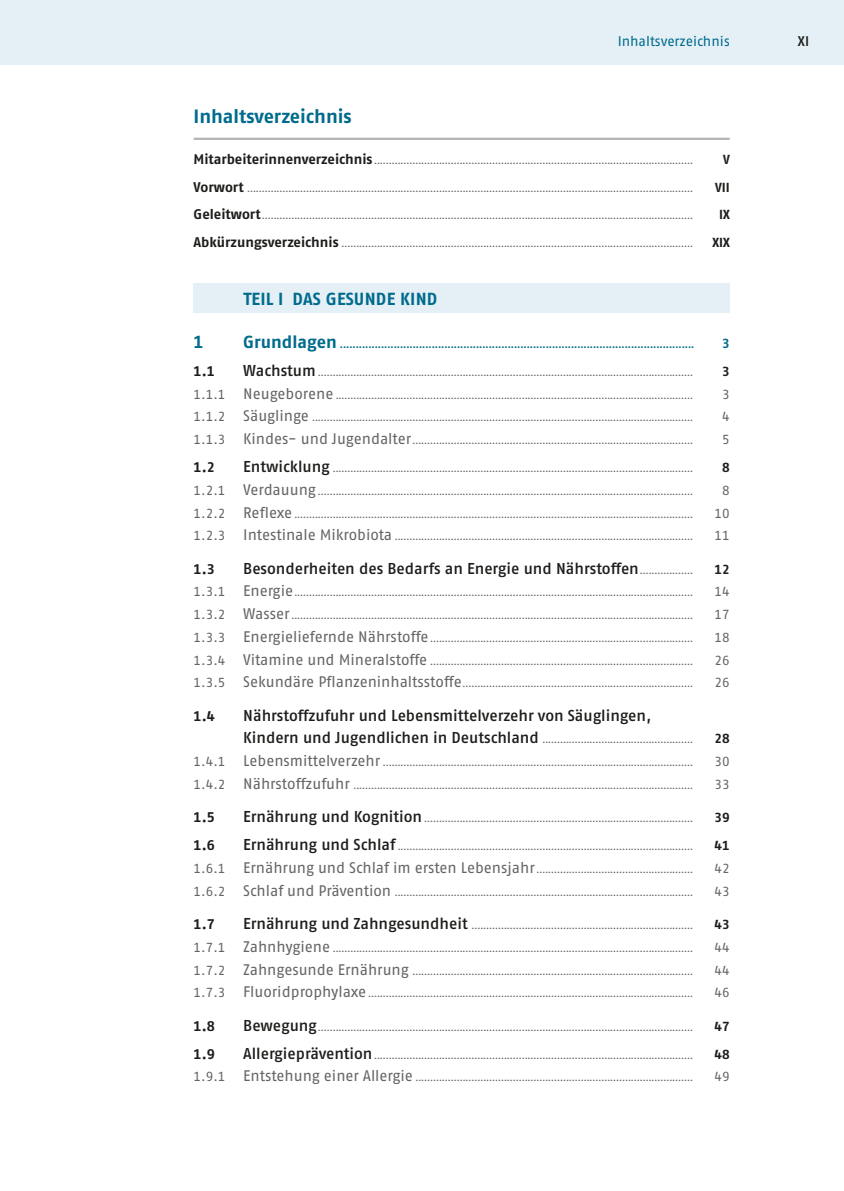
<style>
.page{position:relative;width:844px;height:1191px;background:#fff}
.page>*{position:absolute;margin:0;border:0;box-sizing:border-box;transform-origin:0 0}
.t1{font:700 19.25px "Fago Pro";color:#006b8d}
.t2{font:700 17.5px "Fago Pro";letter-spacing:.01em;color:#006b8d}
.t3{font:600 15.75px "Fago Pro";letter-spacing:-.005em;color:#1d1d1b}
.t4{font:700 14px "Fago Pro";color:#1d1d1b}
.t5{font:14px "Fago Pro";color:#006b8d}
.t6{font:600 14px "Fago Pro";color:#1d1d1b}
.t7{font:13.12px "Fago Pro";color:#006b8d}
.t8{font:13.12px "Fago Pro";color:#646463}
.t9{font:700 13.12px "Fago Pro";color:#1d1d1b}
.t10{font:700 13.12px "Fago Pro";color:#006b8d}
.t11{font:10.5px "Fago Pro";color:#646463}
.s1{font-weight:700;font-size:14px;color:#1d1d1b}
.s2{font-weight:700;font-size:17.5px}
.s3{font-weight:600;font-size:15.75px;color:#1d1d1b}
.s4{font-size:13.12px}
.s5{font-size:15.4px}
.s6{font-weight:400;font-size:10.5px;color:#646463}
</style>
<div class="page">
<div style="left:0;top:0;width:729px;height:64px;background:#e4f0f5"></div>
<div style="left:729px;top:0;width:114px;height:64px;background:#e4f0f5"></div>
<hr style="left:193px;top:138px;width:536px;height:2px;background:#b2b2b2">
<div style="left:193px;top:283px;width:536px;height:30px;background:#e4f0f5"></div>
<h3 class="t5" style="left:617px;top:32px;width:113px">Inhaltsverzeichnis</h3>
<h3 class="t6" style="left:797px;top:32px;width:13px">XI</h3>
<h1 class="t1" style="left:193px;top:104px;width:160px">Inhaltsverzeichnis</h1>
<p class="t11" style="left:193px;top:154px;width:501px"><span class="s1">Mitarbeiterinnenverzeichnis</span> ............................................................................................................</p>
<p class="t9" style="left:723px;top:151px;width:8px">V</p>
<p class="t11" style="left:193px;top:182px;width:501px"><span class="s1">Vorwort</span> .......................................................................................................................................................</p>
<p class="t9" style="left:715px;top:179px;width:16px">VII</p>
<p class="t11" style="left:193px;top:209px;width:501px"><span class="s1">Geleitwort</span>..................................................................................................................................................</p>
<p class="t9" style="left:719px;top:207px;width:12px">IX</p>
<p class="t11" style="left:193px;top:237px;width:501px"><span class="s1">Abkürzungsverzeichnis</span> .......................................................................................................................</p>
<p class="t9" style="left:712px;top:235px;width:19px">XIX</p>
<h2 class="t2" style="left:243px;top:288px;width:195px">TEIL I DAS GESUNDE KIND</h2>
<h2 class="t2" style="left:193px;top:331px;width:12px">1</h2>
<p class="t7" style="left:243px;top:335px;width:453px"><span class="s2">Grundlagen</span> ................................................................................................................</p>
<p class="t10" style="left:722px;top:335px;width:9px">3</p>
<h3 class="t4" style="left:193px;top:362px;width:23px">1.1</h3>
<p class="t11" style="left:243px;top:366px;width:451px"><span class="s3">Wachstum</span> ...............................................................................................................................</p>
<p class="t9" style="left:722px;top:363px;width:9px">3</p>
<p class="t11" style="left:193px;top:388px;width:501px"><span class="s4">1.1.1</span> <span class="s5">Neugeborene</span> .........................................................................................................................</p>
<p class="t8" style="left:722px;top:386px;width:9px">3</p>
<p class="t11" style="left:193px;top:411px;width:501px"><span class="s4">1.1.2</span> <span class="s5">Säuglinge</span> .................................................................................................................................</p>
<p class="t8" style="left:722px;top:409px;width:9px">4</p>
<p class="t11" style="left:193px;top:434px;width:501px"><span class="s4">1.1.3</span> <span class="s5">Kindes- und Jugendalter</span>...............................................................................................</p>
<p class="t8" style="left:722px;top:431px;width:9px">5</p>
<h3 class="t4" style="left:193px;top:459px;width:23px">1.2</h3>
<p class="t11" style="left:243px;top:462px;width:451px"><span class="s3">Entwicklung</span> ..........................................................................................................................</p>
<p class="t9" style="left:722px;top:459px;width:9px">8</p>
<p class="t11" style="left:193px;top:485px;width:501px"><span class="s4">1.2.1</span> <span class="s5">Verdauung</span> ...............................................................................................................................</p>
<p class="t8" style="left:722px;top:482px;width:9px">8</p>
<p class="t11" style="left:193px;top:507px;width:501px"><span class="s4">1.2.2</span> <span class="s5">Reflexe</span> .......................................................................................................................................</p>
<p class="t8" style="left:714px;top:505px;width:17px">10</p>
<p class="t11" style="left:193px;top:530px;width:501px"><span class="s4">1.2.3</span> <span class="s5">Intestinale Mikrobiota</span> .....................................................................................................</p>
<p class="t8" style="left:714px;top:528px;width:17px">11</p>
<h3 class="t4" style="left:193px;top:560px;width:23px">1.3</h3>
<h3 class="t3" style="left:243px;top:558px;width:451px">Besonderheiten des Bedarfs an Energie und Nährstoffen<span class="s6">..................</span></h3>
<p class="t9" style="left:714px;top:561px;width:17px">12</p>
<p class="t11" style="left:193px;top:586px;width:501px"><span class="s4">1.3.1</span> <span class="s5">Energie</span>.......................................................................................................................................</p>
<p class="t8" style="left:714px;top:584px;width:17px">14</p>
<p class="t11" style="left:193px;top:609px;width:501px"><span class="s4">1.3.2</span> <span class="s5">Wasser</span> ........................................................................................................................................</p>
<p class="t8" style="left:714px;top:606px;width:17px">17</p>
<p class="t11" style="left:193px;top:632px;width:501px"><span class="s4">1.3.3</span> <span class="s5">Energieliefernde Nährstoffe</span> .........................................................................................</p>
<p class="t8" style="left:714px;top:629px;width:17px">18</p>
<p class="t11" style="left:193px;top:654px;width:501px"><span class="s4">1.3.4</span> <span class="s5">Vitamine und Mineralstoffe</span> .........................................................................................</p>
<p class="t8" style="left:714px;top:652px;width:17px">26</p>
<p class="t11" style="left:193px;top:677px;width:501px"><span class="s4">1.3.5</span> <span class="s5">Sekundäre Pflanzeninhaltsstoffe</span>..............................................................................</p>
<p class="t8" style="left:714px;top:675px;width:17px">26</p>
<h3 class="t4" style="left:193px;top:707px;width:23px">1.4</h3>
<h3 class="t3" style="left:243px;top:705px;width:409px">Nährstoffzufuhr und Lebensmittelverzehr von Säuglingen,</h3>
<p class="t11" style="left:243px;top:733px;width:451px"><span class="s3">Kindern und Jugendlichen in Deutschland</span> ...................................................</p>
<p class="t9" style="left:714px;top:731px;width:17px">28</p>
<p class="t11" style="left:193px;top:756px;width:501px"><span class="s4">1.4.1</span> <span class="s5">Lebensmittelverzehr</span> .........................................................................................................</p>
<p class="t8" style="left:714px;top:753px;width:17px">30</p>
<p class="t11" style="left:193px;top:779px;width:501px"><span class="s4">1.4.2</span> <span class="s5">Nährstoffzufuhr</span> ...................................................................................................................</p>
<p class="t8" style="left:714px;top:776px;width:17px">33</p>
<h3 class="t4" style="left:193px;top:809px;width:23px">1.5</h3>
<p class="t11" style="left:243px;top:812px;width:451px"><span class="s3">Ernährung und Kognition</span> ...........................................................................................</p>
<p class="t9" style="left:714px;top:809px;width:17px">39</p>
<h3 class="t4" style="left:193px;top:837px;width:23px">1.6</h3>
<p class="t11" style="left:243px;top:840px;width:451px"><span class="s3">Ernährung und Schlaf</span> ....................................................................................................</p>
<p class="t9" style="left:714px;top:837px;width:17px">41</p>
<p class="t11" style="left:193px;top:863px;width:501px"><span class="s4">1.6.1</span> <span class="s5">Ernährung und Schlaf im ersten Lebensjahr</span> .....................................................</p>
<p class="t8" style="left:714px;top:860px;width:17px">42</p>
<p class="t11" style="left:193px;top:885px;width:501px"><span class="s4">1.6.2</span> <span class="s5">Schlaf und Prävention</span> .....................................................................................................</p>
<p class="t8" style="left:714px;top:883px;width:17px">43</p>
<h3 class="t4" style="left:193px;top:915px;width:23px">1.7</h3>
<p class="t11" style="left:243px;top:919px;width:451px"><span class="s3">Ernährung und Zahngesundheit</span> ...........................................................................</p>
<p class="t9" style="left:714px;top:916px;width:17px">43</p>
<p class="t11" style="left:193px;top:941px;width:501px"><span class="s4">1.7.1</span> <span class="s5">Zahnhygiene</span> ..........................................................................................................................</p>
<p class="t8" style="left:714px;top:939px;width:17px">44</p>
<p class="t11" style="left:193px;top:964px;width:501px"><span class="s4">1.7.2</span> <span class="s5">Zahngesunde Ernährung</span> ...............................................................................................</p>
<p class="t8" style="left:714px;top:962px;width:17px">44</p>
<p class="t11" style="left:193px;top:987px;width:501px"><span class="s4">1.7.3</span> <span class="s5">Fluoridprophylaxe</span> ..............................................................................................................</p>
<p class="t8" style="left:714px;top:984px;width:17px">46</p>
<h3 class="t4" style="left:193px;top:1017px;width:23px">1.8</h3>
<p class="t11" style="left:243px;top:1020px;width:451px"><span class="s3">Bewegung</span>...............................................................................................................................</p>
<p class="t9" style="left:714px;top:1018px;width:17px">47</p>
<h3 class="t4" style="left:193px;top:1045px;width:23px">1.9</h3>
<p class="t11" style="left:243px;top:1048px;width:451px"><span class="s3">Allergieprävention</span> ............................................................................................................</p>
<p class="t9" style="left:714px;top:1046px;width:17px">48</p>
<p class="t11" style="left:193px;top:1071px;width:501px"><span class="s4">1.9.1</span> <span class="s5">Entstehung einer Allergie</span> ..............................................................................................</p>
<p class="t8" style="left:714px;top:1068px;width:17px">49</p>
</div>
